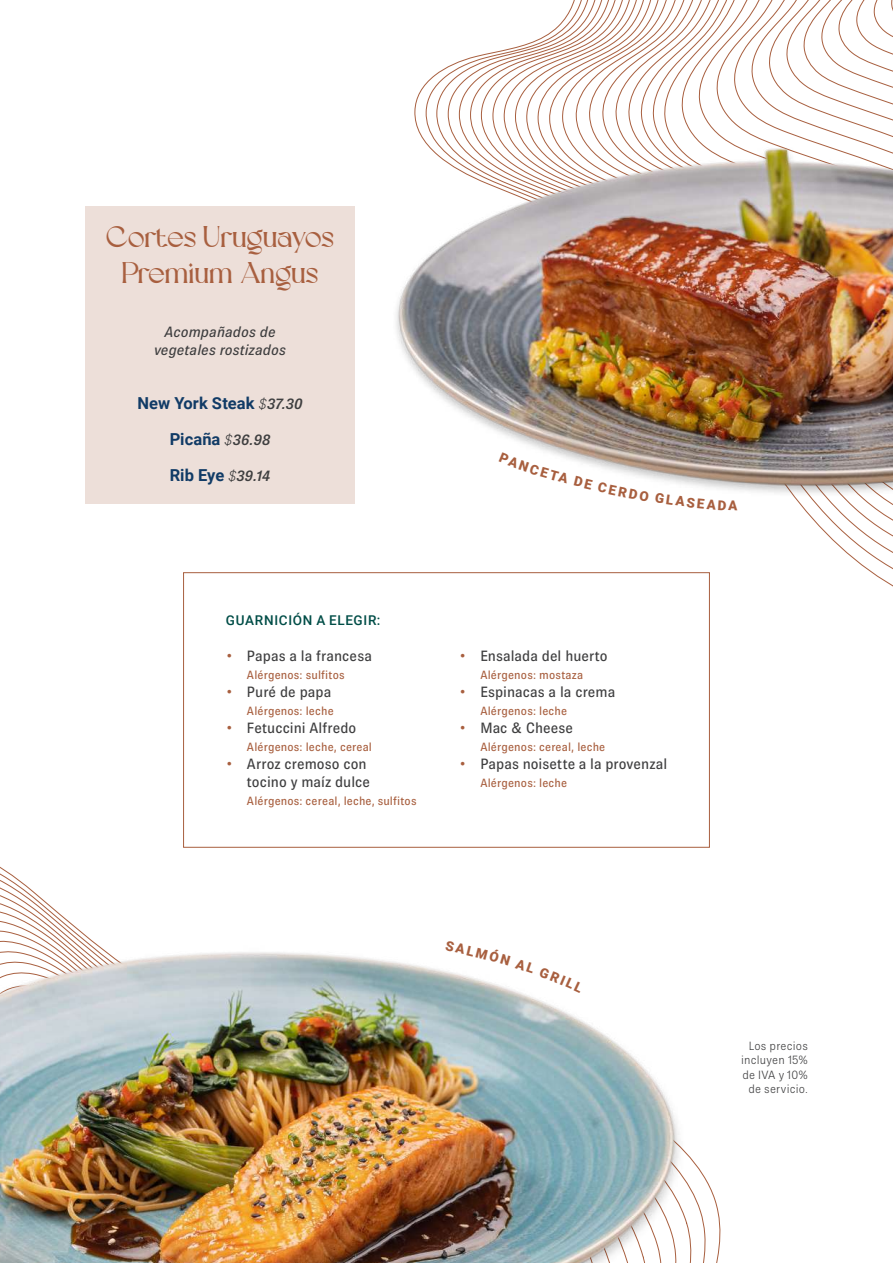
<style>
.page{position:relative;width:893px;height:1263px;background:#fff}
.page>*{position:absolute;margin:0;border:0;box-sizing:border-box;transform-origin:0 0}
.t1{font:30px/36px "Gracheva";letter-spacing:-.015em;color:#a85f3f;text-align:center}
.t2{font:700 16.5px/36px "Roboto";letter-spacing:.005em;color:#113b66;text-align:center}
.t3{font:500 15px/18px "Brown Pro";letter-spacing:.005em;color:#3e3e3f;text-align:right}
.t4{font:italic 500 15px/18px "Brown Pro";letter-spacing:.005em;color:#3e3e3f;text-align:center}
.t5{font:500 13.5px "Roboto";letter-spacing:.05em;color:#004d47}
.t6{font:500 12px "Brown Pro";letter-spacing:.015em;color:#a85f3f}
.t7{font:300 12px/14.4px "Brown Pro";letter-spacing:.015em;color:#3e3e3f;text-align:right}
.s1{font-family:"Brown Pro";font-weight:300;font-style:italic;font-size:15px;color:#3e3e3f}
.s2{font-family:"Brown Pro";font-weight:600;font-style:italic;font-size:15px;color:#3e3e3f}
.s3{color:#a85f3f}
</style>
<div class="page">
<div style="left:85px;top:206px;width:270px;height:298px;background:#eddfd9"></div>
<img style="left:0;top:895px;width:702px;height:368px">
<svg style="left:415px;top:0;width:478px;height:587px"></svg>
<img style="left:396px;top:102px;width:497px;height:432px">
<div style="left:183px;top:572px;width:527px;height:276px;border:1px solid #a85f3f"></div>
<svg style="left:445px;top:941px;width:139px;height:52px"></svg>
<svg style="left:499px;top:453px;width:150px;height:48px"></svg>
<svg style="left:655px;top:493px;width:83px;height:18px"></svg>
<h1 class="t1" style="left:106px;top:222px;width:229px">Cortes Uruguayos<br>Premium Angus</h1>
<p class="t4" style="left:154px;top:323px;width:133px">Acompañados de vegetales rostizados</p>
<h2 class="t2" style="left:137px;top:385px;width:167px">New York Steak <span class="s1">$</span><span class="s2">37.30<br></span>Picaña <span class="s1">$</span><span class="s2">36.98<br></span>Rib Eye <span class="s1">$</span><span class="s2">39.14</span></h2>
<p class="t5" style="left:226px;top:611px;width:156px">GUARNICIÓN A ELEGIR:</p>
<p class="t3" style="left:226px;top:647px;width:148px"><span class="s3">•</span> Papas a la francesa</p>
<p class="t6" style="left:247px;top:668px;width:99px">Alérgenos: sulfitos</p>
<p class="t3" style="left:226px;top:683px;width:107px"><span class="s3">•</span> Puré de papa</p>
<p class="t6" style="left:247px;top:704px;width:88px">Alérgenos: leche</p>
<p class="t3" style="left:226px;top:719px;width:132px"><span class="s3">•</span> Fetuccini Alfredo</p>
<p class="t6" style="left:247px;top:740px;width:127px">Alérgenos: leche, cereal</p>
<p class="t3" style="left:226px;top:755px;width:146px"><span class="s3">•</span> Arroz cremoso con tocino y maíz dulce</p>
<p class="t6" style="left:247px;top:794px;width:171px">Alérgenos: cereal, leche, sulfitos</p>
<p class="t3" style="left:459px;top:647px;width:150px"><span class="s3">•</span> Ensalada del huerto</p>
<p class="t6" style="left:480px;top:668px;width:104px">Alérgenos: mostaza</p>
<p class="t3" style="left:459px;top:683px;width:158px"><span class="s3">•</span> Espinacas a la crema</p>
<p class="t6" style="left:480px;top:704px;width:88px">Alérgenos: leche</p>
<p class="t3" style="left:459px;top:719px;width:116px"><span class="s3">•</span> Mac &amp; Cheese</p>
<p class="t6" style="left:480px;top:740px;width:127px">Alérgenos: cereal, leche</p>
<p class="t3" style="left:459px;top:755px;width:210px"><span class="s3">•</span> Papas noisette a la provenzal</p>
<p class="t6" style="left:480px;top:776px;width:88px">Alérgenos: leche</p>
<p class="t7" style="left:741px;top:1038px;width:68px">Los precios incluyen 15% de IVA y 10% de servicio.</p>
</div>
